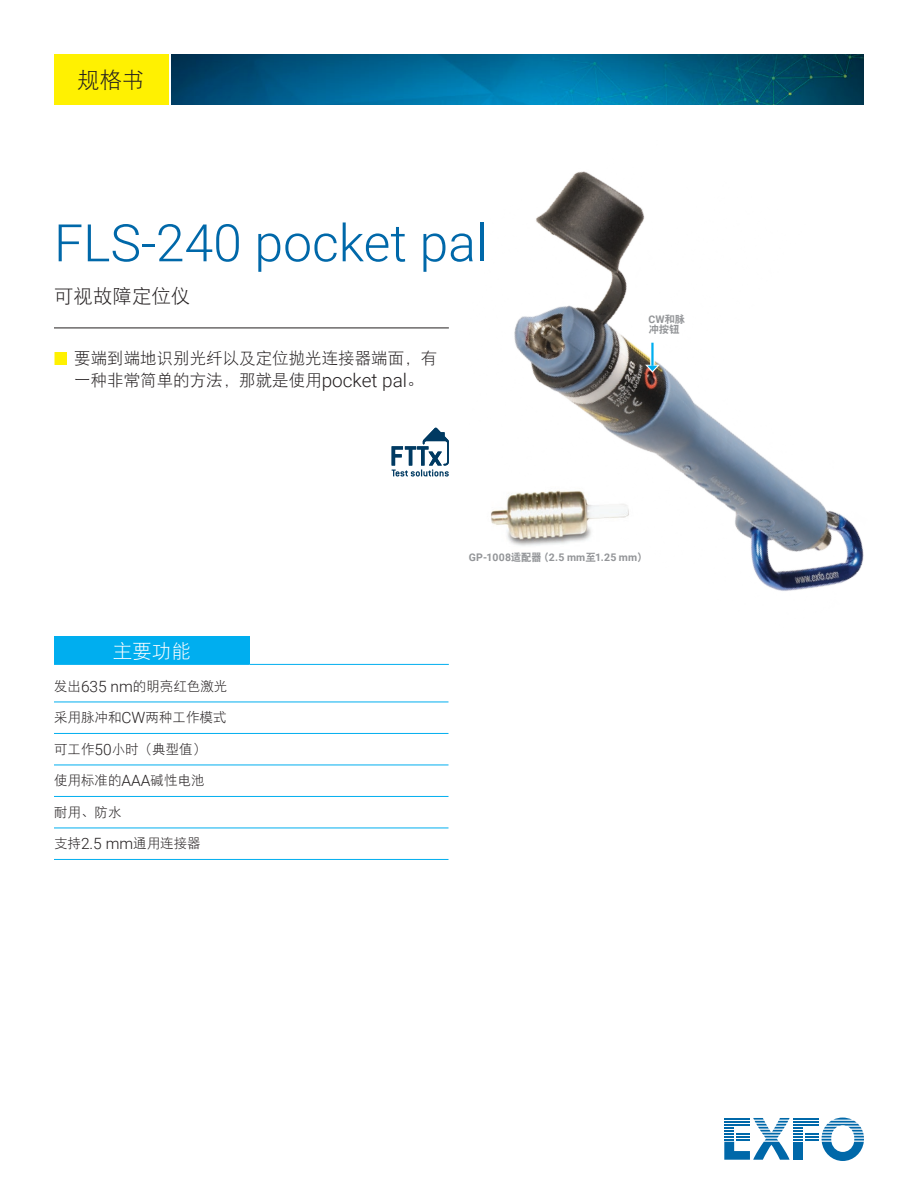
<style>
.page{position:relative;width:918px;height:1188px;background:#fff}
.page>*{position:absolute;margin:0;border:0;box-sizing:border-box;transform-origin:0 0}
.t1{font:300 51.75px "Roboto";color:#0068a9}
.t2{font:22.5px "DF Hei W3";color:#231f20}
.t3{font:19.5px "DF Hei W3";color:#231f20}
.t4{font:19.5px "DF Hei W3";color:#fff}
.t5{font:16.5px/22.5px "DF Hei W3";color:#231f20}
.t6{font:13.5px "DF Hei W3";color:#231f20}
.t7{font:700 10.5px "Roboto";letter-spacing:.02em;color:#939598}
.t8{font:10.5px "DF Hei W9";color:#939598}
.s1{font-family:"Roboto";font-weight:300;font-size:18.9px}
.s2{font-family:"DF Hei W9";font-weight:400}
.s3{font-family:"Roboto";font-weight:300;font-size:15.6px}
</style>
<div class="page">
<img style="left:172px;top:54px;width:692px;height:51px">
<div style="left:54px;top:54px;width:114px;height:51px;background:#fff101"></div>
<svg style="left:724px;top:1118px;width:140px;height:43px"></svg>
<hr style="left:724px;top:1124px;width:26px;height:2px;background:#0068a9">
<img style="left:514px;top:171px;width:350px;height:420px">
<svg style="left:650px;top:344px;width:5px;height:21px"></svg>
<hr style="left:651px;top:343px;width:3px;height:23px;background:#00aeef">
<svg style="left:645px;top:365px;width:15px;height:8px"></svg>
<img style="left:491px;top:486px;width:156px;height:72px">
<hr style="left:54px;top:328px;width:395px;height:1px;background:#231f20">
<div style="left:54px;top:352px;width:13px;height:13px;background:#fff101"></div>
<hr style="left:54px;top:345px;width:1px;height:53px;background:#fff">
<hr style="left:54px;top:702px;width:395px;height:1px;background:#00aeef">
<hr style="left:54px;top:733px;width:395px;height:1px;background:#00aeef">
<hr style="left:54px;top:765px;width:395px;height:1px;background:#00aeef">
<hr style="left:54px;top:796px;width:395px;height:1px;background:#00aeef">
<hr style="left:54px;top:828px;width:395px;height:1px;background:#00aeef">
<hr style="left:54px;top:859px;width:395px;height:1px;background:#00aeef">
<div style="left:54px;top:637px;width:196px;height:27px;background:#00aeef"></div>
<hr style="left:54px;top:664px;width:196px;height:1px;background:#00aeef">
<hr style="left:250px;top:664px;width:199px;height:1px;background:#00aeef">
<svg style="left:392px;top:428px;width:57px;height:49px"></svg>
<h2 class="t2" style="left:77px;top:68px;width:69px">规格书</h2>
<h1 class="t1" style="left:54px;top:207px;width:435px">FLS-240 pocket pal</h1>
<h3 class="t3" style="left:54px;top:286px;width:138px">可视故障定位仪</h3>
<p class="t5" style="left:74px;top:347px;width:364px">要端到端地识别光纤以及定位抛光连接器端面，有一种非常简单的方法，那就是使用<span class="s1">pocket pal</span>。</p>
<p class="t7" style="left:648px;top:312px;width:38px">CW<span class="s2">和脉</span></p>
<p class="t8" style="left:648px;top:324px;width:33px">冲按钮</p>
<h3 class="t4" style="left:113px;top:641px;width:79px">主要功能</h3>
<p class="t6" style="left:54px;top:679px;width:175px">发出<span class="s3">635 nm</span>的明亮红色激光</p>
<p class="t6" style="left:54px;top:711px;width:174px">采用脉冲和<span class="s3">CW</span>两种工作模式</p>
<p class="t6" style="left:54px;top:742px;width:154px">可工作<span class="s3">50</span>小时（典型值）</p>
<p class="t6" style="left:54px;top:774px;width:152px">使用标准的<span class="s3">AAA</span>碱性电池</p>
<p class="t6" style="left:54px;top:805px;width:69px">耐用、防水</p>
<p class="t6" style="left:54px;top:837px;width:148px">支持<span class="s3">2.5 mm</span>通用连接器</p>
<p class="t7" style="left:469px;top:550px;width:180px">GP-1008<span class="s2">适配器（</span>2.5 mm<span class="s2">至</span>1.25 mm<span class="s2">）</span></p>
</div>
